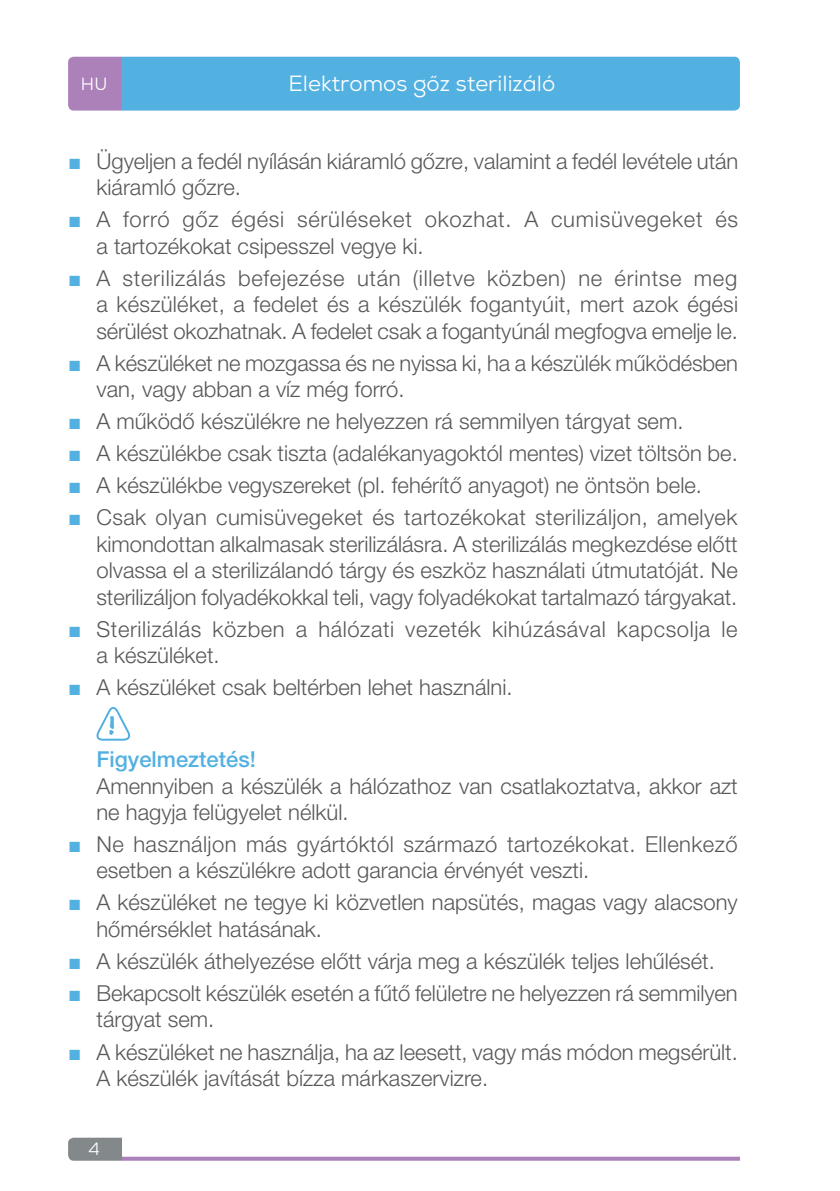
<style>
.page{position:relative;width:840px;height:1191px;background:#fff}
.page>*{position:absolute;margin:0;border:0;box-sizing:border-box;transform-origin:0 0}
.t1{font:26.4px "Mightyto Save";color:#53b1e2}
.odrazka_5mm{font:300 22px/26.4px "Helvetica Neue LT Pro";color:#57585a}
.odrazka_5mm-2{font:300 22px/26.4px "Helvetica Neue LT Pro";letter-spacing:.02em;color:#57585a}
.odrazka_5mm-3{font:300 22px/26.4px "Helvetica Neue LT Pro";letter-spacing:.035em;color:#57585a}
.odrazka_5mm-4{font:300 22px/26.4px "Helvetica Neue LT Pro";letter-spacing:.025em;color:#57585a}
.t2{font:22px "Nexa";color:#fff}
.upozornění{font:500 22px "Helvetica Neue LT Pro";color:#53b1e2}
.t3{font:17.6px "Nexa";color:#fff}
.s1{font-family:"Arial";font-weight:400;color:#53b1e2}
</style>
<div class="page">
<svg style="left:122px;top:1156px;width:617px;height:4px;background:#ba96c5"></svg>
<svg style="left:68px;top:57px;width:671px;height:54px;background:#5badde"></svg>
<svg style="left:68px;top:1137px;width:54px;height:23px"></svg>
<svg style="left:96px;top:707px;width:35px;height:34px"></svg>
<p class="t3" style="left:81px;top:73px;width:28px">HU</p>
<p class="t2" style="left:288px;top:70px;width:268px">Elektromos gőz sterilizáló</p>
<p class="odrazka_5mm" style="left:96px;top:147px;width:643px;text-indent:-28px"><span class="s1">■</span> Ügyeljen a fedél nyílásán kiáramló gőzre, valamint a fedél levétele után kiáramló gőzre.</p>
<p class="odrazka_5mm-3" style="left:96px;top:206px;width:642px;text-indent:-28px"><span class="s1">■</span> A forró gőz égési sérüléseket okozhat. A cumisüvegeket és a tartozékokat csipesszel vegye ki.</p>
<p class="odrazka_5mm" style="left:96px;top:264px;width:642px;text-align:justify;text-indent:-28px"><span class="s1">■</span> A sterilizálás befejezése után (illetve közben) ne érintse meg a készüléket, a fedelet és a készülék fogantyúit, mert azok égési sérülést okozhatnak. A fedelet csak a fogantyúnál megfogva emelje le.</p>
<p class="odrazka_5mm" style="left:96px;top:349px;width:642px;text-indent:-28px"><span class="s1">■</span> A készüléket ne mozgassa és ne nyissa ki, ha a készülék működésben van, vagy abban a víz még forró.</p>
<p class="odrazka_5mm" style="left:68px;top:408px;width:612px"><span class="s1">■</span> A működő készülékre ne helyezzen rá semmilyen tárgyat sem.</p>
<p class="odrazka_5mm" style="left:68px;top:440px;width:666px"><span class="s1">■</span> A készülékbe csak tiszta (adalékanyagoktól mentes) vizet töltsön be.</p>
<p class="odrazka_5mm" style="left:68px;top:472px;width:630px"><span class="s1">■</span> A készülékbe vegyszereket (pl. fehérítő anyagot) ne öntsön bele.</p>
<p class="odrazka_5mm" style="left:96px;top:504px;width:642px;text-align:justify;text-indent:-28px"><span class="s1">■</span> Csak olyan cumisüvegeket és tartozékokat sterilizáljon, amelyek kimondottan alkalmasak sterilizálásra. A sterilizálás megkezdése előtt olvassa el a sterilizálandó tárgy és eszköz használati útmutatóját. Ne sterilizáljon folyadékokkal teli, vagy folyadékokat tartalmazó tárgyakat.</p>
<p class="odrazka_5mm-4" style="left:96px;top:615px;width:642px;text-indent:-28px"><span class="s1">■</span> Sterilizálás közben a hálózati vezeték kihúzásával kapcsolja le a készüléket.</p>
<p class="odrazka_5mm" style="left:68px;top:674px;width:441px"><span class="s1">■</span> A készüléket csak beltérben lehet használni.</p>
<p class="t1" style="left:109px;top:712px;width:8px">!</p>
<p class="upozornění" style="left:96px;top:746px;width:161px">Figyelmeztetés!</p>
<p class="odrazka_5mm" style="left:96px;top:772px;width:642px">Amennyiben a készülék a hálózathoz van csatlakoztatva, akkor azt ne hagyja felügyelet nélkül.</p>
<p class="odrazka_5mm-2" style="left:96px;top:830px;width:642px;text-indent:-28px"><span class="s1">■</span> Ne használjon más gyártóktól származó tartozékokat. Ellenkező esetben a készülékre adott garancia érvényét veszti.</p>
<p class="odrazka_5mm" style="left:96px;top:889px;width:642px;text-indent:-28px"><span class="s1">■</span> A készüléket ne tegye ki közvetlen napsütés, magas vagy alacsony hőmérséklet hatásának.</p>
<p class="odrazka_5mm" style="left:68px;top:947px;width:643px"><span class="s1">■</span> A készülék áthelyezése előtt várja meg a készülék teljes lehűlését.</p>
<p class="odrazka_5mm" style="left:96px;top:979px;width:642px;text-indent:-28px"><span class="s1">■</span> Bekapcsolt készülék esetén a fűtő felületre ne helyezzen rá semmilyen tárgyat sem.</p>
<p class="odrazka_5mm" style="left:96px;top:1038px;width:638px;text-indent:-28px"><span class="s1">■</span> A készüléket ne használja, ha az leesett, vagy más módon megsérült.<br>A készülék javítását bízza márkaszervizre.</p>
<p class="t3" style="left:88px;top:1138px;width:13px">4</p>
</div>
